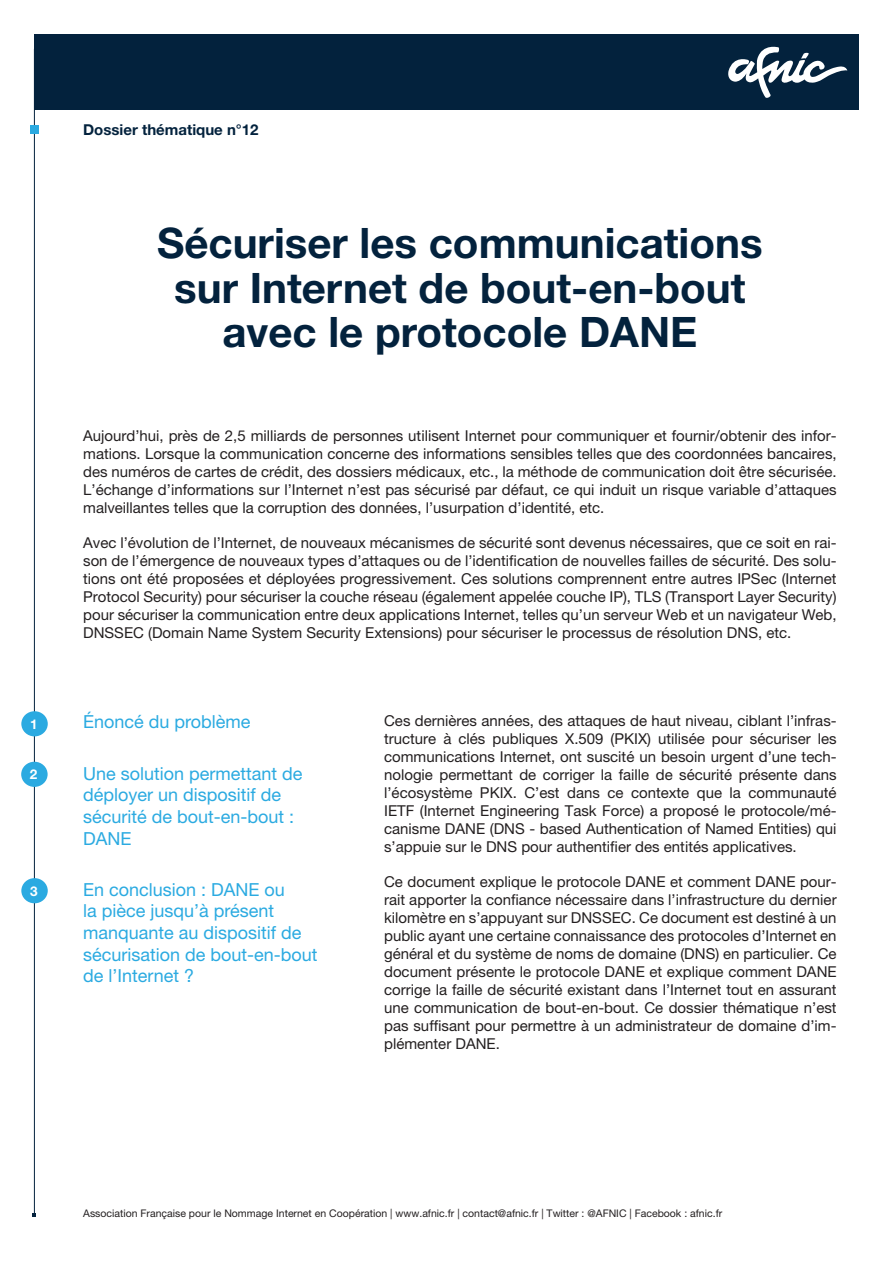
<style>
.page{position:relative;width:893px;height:1263px;background:#fff}
.page>*{position:absolute;margin:0;border:0;box-sizing:border-box;transform-origin:0 0}
.t1{font:700 42px "Helvetica Neue LT Std";color:#03223d}
.t2{font:18px "Helvetica Neue LT Std";color:#2baae1}
.c_corps{font:15px/18px "Helvetica Neue LT Std";color:#231f20;text-align:justify}
.t3{font:700 15px "Helvetica Neue LT Std";color:#03223d}
.t4{font:700 13.5px "Helvetica Neue LT Std";color:#fff}
.c_4normal{font:10.5px "Helvetica Neue LT Std";color:#231f20}
</style>
<div class="page">
<hr style="left:34px;top:49px;width:1px;height:1166px;background:#03223d">
<div style="left:34px;top:34px;width:825px;height:75px;background:#03223d"></div>
<svg style="left:728px;top:46px;width:119px;height:52px"></svg>
<div style="left:30px;top:125px;width:8px;height:8px;background:#2baae1"></div>
<div style="left:21px;top:711px;width:27px;height:25px;background:#2baae1;border-radius:50%"></div>
<div style="left:21px;top:762px;width:27px;height:25px;background:#2baae1;border-radius:50%"></div>
<div style="left:21px;top:878px;width:27px;height:25px;background:#2baae1;border-radius:50%"></div>
<p class="t4" style="left:30px;top:715px;width:9px">1</p>
<p class="t4" style="left:30px;top:766px;width:9px">2</p>
<p class="t4" style="left:30px;top:882px;width:9px">3</p>
<p class="t3" style="left:83px;top:120px;width:177px">Dossier thématique n°12</p>
<p class="t1" style="left:157px;top:217px;width:607px">Sécuriser les communications</p>
<p class="t1" style="left:174px;top:262px;width:573px">sur Internet de bout-en-bout</p>
<p class="t1" style="left:222px;top:306px;width:476px">avec le protocole DANE</p>
<p class="c_corps" style="left:83px;top:426px;width:755px">Aujourd’hui, près de 2,5 milliards de personnes utilisent Internet pour communiquer et fournir/obtenir des infor&shy;mations. Lorsque la communication concerne des informations sensibles telles que des coordonnées bancaires, des numéros de cartes de crédit, des dossiers médicaux, etc., la méthode de communication doit être sécurisée.<br>L’échange d’informations sur l’Internet n’est pas sécurisé par défaut, ce qui induit un risque variable d’attaques malveillantes telles que la corruption des données, l’usurpation d’identité, etc.</p>
<p class="c_corps" style="left:83px;top:533px;width:755px">Avec l’évolution de l’Internet, de nouveaux mécanismes de sécurité sont devenus nécessaires, que ce soit en rai&shy;son de l’émergence de nouveaux types d’attaques ou de l’identification de nouvelles failles de sécurité. Des solu&shy;tions ont été proposées et déployées progressivement. Ces solutions comprennent entre autres IPSec (Internet Protocol Security) pour sécuriser la couche réseau (également appelée couche IP), TLS (Transport Layer Security) pour sécuriser la communication entre deux applications Internet, telles qu’un serveur Web et un navigateur Web, DNSSEC (Domain Name System Security Extensions) pour sécuriser le processus de résolution DNS, etc.</p>
<p class="t2" style="left:83px;top:711px;width:169px">Énoncé du problème</p>
<p class="t2" style="left:83px;top:762px;width:221px">Une solution permettant de</p>
<p class="t2" style="left:83px;top:784px;width:200px">déployer un dispositif de</p>
<p class="t2" style="left:83px;top:806px;width:213px">sécurité de bout-en-bout :</p>
<p class="t2" style="left:83px;top:827px;width:50px">DANE</p>
<p class="t2" style="left:83px;top:879px;width:203px">En conclusion : DANE ou</p>
<p class="t2" style="left:83px;top:900px;width:193px">la pièce jusqu’à présent</p>
<p class="t2" style="left:83px;top:922px;width:220px">manquante au dispositif de</p>
<p class="t2" style="left:83px;top:943px;width:236px">sécurisation de bout-en-bout</p>
<p class="t2" style="left:83px;top:965px;width:113px">de l’Internet ?</p>
<p class="c_corps" style="left:384px;top:711px;width:454px">Ces dernières années, des attaques de haut niveau, ciblant l’infras&shy;tructure à clés publiques X.509 (PKIX) utilisée pour sécuriser les communications Internet, ont suscité un besoin urgent d’une tech&shy;nologie permettant de corriger la faille de sécurité présente dans l’écosystème PKIX. C’est dans ce contexte que la communauté IETF (Internet Engineering Task Force) a proposé le protocole/mé&shy;canisme DANE (DNS - based Authentication of Named Entities) qui s’appuie sur le DNS pour authentifier des entités applicatives.</p>
<p class="c_corps" style="left:384px;top:872px;width:454px">Ce document explique le protocole DANE et comment DANE pour&shy;rait apporter la confiance nécessaire dans l’infrastructure du dernier kilomètre en s’appuyant sur DNSSEC. Ce document est destiné à un public ayant une certaine connaissance des protocoles d’Internet en général et du système de noms de domaine (DNS) en particulier. Ce document présente le protocole DANE et explique comment DANE corrige la faille de sécurité existant dans l’Internet tout en assurant une communication de bout-en-bout. Ce dossier thématique n’est pas suffisant pour permettre à un administrateur de domaine d’im&shy;plémenter DANE.</p>
<p class="c_4normal" style="left:83px;top:1207px;width:641px">Association Française pour le Nommage Internet en Coopération | www.afnic.fr | contact@afnic.fr | Twitter : @AFNIC | Facebook : afnic.fr</p>
</div>
